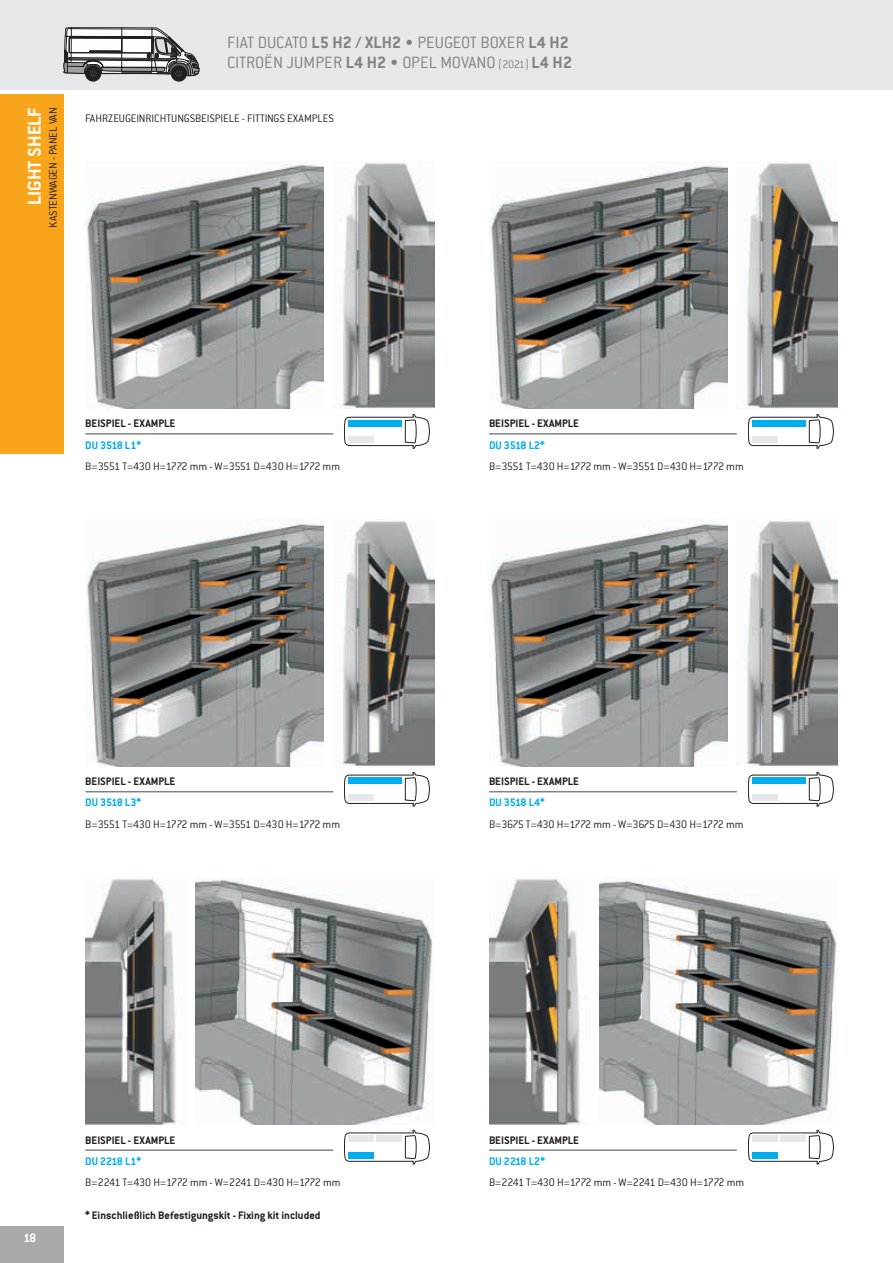
<style>
.page{position:relative;width:893px;height:1263px;background:#fff}
.page>*{position:absolute;margin:0;border:0;box-sizing:border-box;transform-origin:0 0}
.t1{font:700 20.25px "Conduit ITC Pro";color:#fff}
.t2{font:300 18px/20.2px "Conduit ITC Pro";letter-spacing:-.005em;color:#808285}
.t3{font:700 13.5px "Conduit ITC Pro";color:#fff}
.t4{font:300 12px "Conduit ITC Pro";letter-spacing:-.035em;color:#231f20}
.t5{font:700 12px "Conduit ITC Pro";color:#231f20}
.t6{font:300 12px "Conduit ITC Pro";color:#231f20}
.t7{font:700 12px "Conduit ITC Pro";letter-spacing:-.015em;color:#00aeef}
.s1{font-weight:700}
.s2{font-size:12px}
</style>
<div class="page">
<div style="left:0;top:1226px;width:64px;height:37px;background:#a8a9ad"></div>
<div style="left:0;top:95px;width:64px;height:359px;background:#f9a51b"></div>
<div style="left:0;top:0;width:893px;height:90px;background:#e6e7e9"></div>
<svg style="left:748px;top:1130px;width:86px;height:34px"></svg>
<div style="left:780px;top:1135px;width:26px;height:7px;background:#e6e7e9"></div>
<div style="left:752px;top:1135px;width:26px;height:7px;background:#e6e7e9"></div>
<div style="left:752px;top:1152px;width:26px;height:7px;background:#00aeef"></div>
<svg style="left:344px;top:1130px;width:86px;height:34px"></svg>
<div style="left:377px;top:1135px;width:25px;height:7px;background:#e6e7e9"></div>
<div style="left:348px;top:1135px;width:26px;height:7px;background:#e6e7e9"></div>
<div style="left:348px;top:1152px;width:26px;height:7px;background:#00aeef"></div>
<img style="left:85px;top:162px;width:238px;height:246px">
<img style="left:340px;top:162px;width:94px;height:246px">
<img style="left:340px;top:520px;width:94px;height:246px">
<img style="left:85px;top:878px;width:97px;height:246px">
<img style="left:489px;top:878px;width:97px;height:246px">
<img style="left:744px;top:162px;width:94px;height:246px">
<img style="left:744px;top:520px;width:94px;height:246px">
<img style="left:489px;top:162px;width:238px;height:246px">
<img style="left:85px;top:520px;width:238px;height:246px">
<img style="left:489px;top:520px;width:238px;height:246px">
<img style="left:196px;top:878px;width:238px;height:246px">
<img style="left:600px;top:879px;width:238px;height:245px">
<svg style="left:344px;top:414px;width:86px;height:35px"></svg>
<div style="left:348px;top:420px;width:54px;height:6px;background:#00aeef"></div>
<div style="left:348px;top:437px;width:26px;height:6px;background:#e6e7e9"></div>
<svg style="left:344px;top:772px;width:86px;height:34px"></svg>
<div style="left:348px;top:778px;width:54px;height:6px;background:#00aeef"></div>
<div style="left:348px;top:794px;width:26px;height:7px;background:#e6e7e9"></div>
<svg style="left:748px;top:414px;width:86px;height:35px"></svg>
<div style="left:752px;top:420px;width:54px;height:6px;background:#00aeef"></div>
<div style="left:752px;top:437px;width:26px;height:6px;background:#e6e7e9"></div>
<svg style="left:748px;top:772px;width:86px;height:34px"></svg>
<div style="left:752px;top:778px;width:54px;height:6px;background:#00aeef"></div>
<div style="left:752px;top:794px;width:26px;height:7px;background:#e6e7e9"></div>
<svg style="left:64px;top:28px;width:135px;height:53px"></svg>
<hr style="left:489px;top:433px;width:248px;height:2px;background:#808285">
<hr style="left:489px;top:791px;width:248px;height:1px;background:#808285">
<hr style="left:489px;top:1149px;width:248px;height:2px;background:#808285">
<hr style="left:85px;top:433px;width:248px;height:2px;background:#808285">
<hr style="left:85px;top:791px;width:248px;height:1px;background:#808285">
<hr style="left:85px;top:1149px;width:248px;height:2px;background:#808285">
<h2 class="t2" style="left:227px;top:33px;width:347px">FIAT DUCATO <span class="s1">L5 H2 / XLH2</span> • PEUGEOT BOXER <span class="s1">L4 H2<br></span>CITROËN JUMPER <span class="s1">L4 H2</span> • OPEL MOVANO <span class="s2">(2021)</span> <span class="s1">L4 H2</span></h2>
<h1 class="t1" style="left:23px;top:205px;width:99px;rotate:-90deg">LIGHT SHELF</h1>
<p class="t6" style="left:47px;top:228px;width:122px;rotate:-90deg">KASTENWAGEN - PANEL VAN</p>
<p class="t6" style="left:85px;top:112px;width:251px">FAHRZEUGEINRICHTUNGSBEISPIELE - FITTINGS EXAMPLES</p>
<p class="t5" style="left:85px;top:417px;width:91px">BEISPIEL - EXAMPLE</p>
<p class="t5" style="left:489px;top:417px;width:91px">BEISPIEL - EXAMPLE</p>
<p class="t7" style="left:85px;top:438px;width:57px">DU 3518 L1*</p>
<p class="t7" style="left:489px;top:438px;width:57px">DU 3518 L2*</p>
<p class="t4" style="left:85px;top:460px;width:256px">B=3551 T=430 H=1772 mm - W=3551 D=430 H=1772 mm</p>
<p class="t4" style="left:489px;top:460px;width:256px">B=3551 T=430 H=1772 mm - W=3551 D=430 H=1772 mm</p>
<p class="t5" style="left:85px;top:774px;width:91px">BEISPIEL - EXAMPLE</p>
<p class="t5" style="left:489px;top:774px;width:91px">BEISPIEL - EXAMPLE</p>
<p class="t7" style="left:85px;top:796px;width:57px">DU 3518 L3*</p>
<p class="t7" style="left:489px;top:796px;width:57px">DU 3518 L4*</p>
<p class="t4" style="left:85px;top:817px;width:256px">B=3551 T=430 H=1772 mm - W=3551 D=430 H=1772 mm</p>
<p class="t4" style="left:489px;top:817px;width:256px">B=3675 T=430 H=1772 mm - W=3675 D=430 H=1772 mm</p>
<p class="t3" style="left:24px;top:1229px;width:14px">18</p>
<p class="t5" style="left:85px;top:1133px;width:91px">BEISPIEL - EXAMPLE</p>
<p class="t7" style="left:85px;top:1154px;width:58px">DU 2218 L1*</p>
<p class="t4" style="left:85px;top:1176px;width:257px">B=2241 T=430 H=1772 mm - W=2241 D=430 H=1772 mm</p>
<p class="t5" style="left:85px;top:1209px;width:237px">* Einschließlich Befestigungskit - Fixing kit included</p>
<p class="t5" style="left:489px;top:1133px;width:91px">BEISPIEL - EXAMPLE</p>
<p class="t7" style="left:489px;top:1154px;width:58px">DU 2218 L2*</p>
<p class="t4" style="left:489px;top:1176px;width:257px">B=2241 T=430 H=1772 mm - W=2241 D=430 H=1772 mm</p>
</div>
